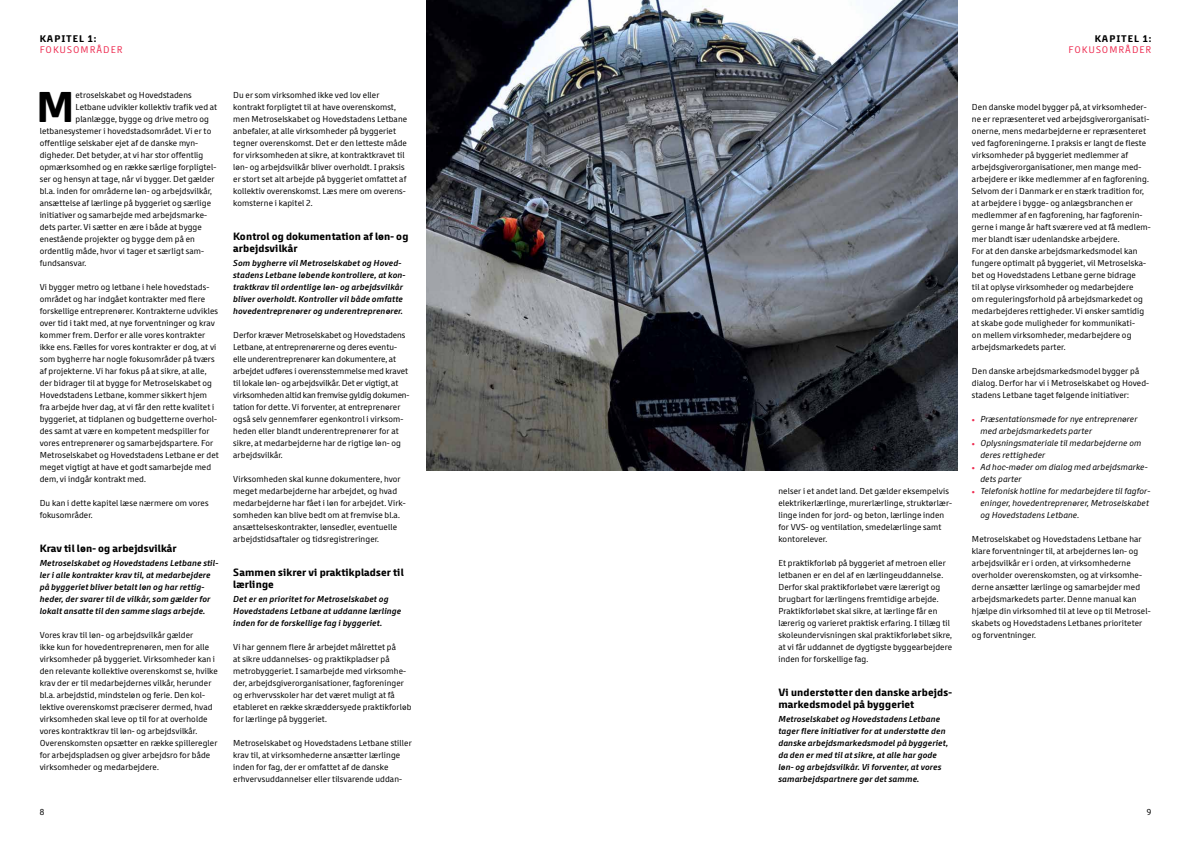
<style>
.page{position:relative;width:1191px;height:842px;background:#fff}
.page>*{position:absolute;margin:0;border:0;box-sizing:border-box;transform-origin:0 0}
.t1{font:700 44.7px "Metro";color:#000}
.t2{font:700 11px/12px "Metro";letter-spacing:.015em;color:#000}
.t3{font:10px "Metro";letter-spacing:.1em;color:#ee2b50}
.t4{font:700 10px "Metro";letter-spacing:.1em;color:#000}
.t5{font:9px/12px "Metro";letter-spacing:.015em;color:#000}
.t6{font:italic 600 9px/12px "Metro";letter-spacing:.015em;color:#000}
.t7{font:italic 9px/12px "Metro";letter-spacing:.015em;color:#000}
.s1{font-weight:600;font-size:6px;color:#ee2b50}
</style>
<div class="page">
<img style="left:427px;top:0;width:530px;height:470px">
<p class="t4" style="left:40px;top:32px;width:58px">KAPITEL 1:</p>
<p class="t3" style="left:40px;top:43px;width:84px">FOKUSOMRÅDER</p>
<p class="t4" style="left:1094px;top:32px;width:58px">KAPITEL 1:</p>
<p class="t3" style="left:1068px;top:43px;width:84px">FOKUSOMRÅDER</p>
<h1 class="t1" style="left:36px;top:80px;width:39px">M</h1>
<p class="t5" style="left:75px;top:89px;width:118px">etroselskabet og Hovedstadens</p>
<p class="t5" style="left:75px;top:101px;width:143px">Letbane udvikler kollektiv trafik ved at</p>
<p class="t5" style="left:75px;top:113px;width:135px">planlægge, bygge og drive metro og</p>
<p class="t5" style="left:40px;top:125px;width:173px">letbanesystemer i hovedstadsområdet. Vi er to</p>
<p class="t5" style="left:40px;top:137px;width:160px">offentlige selskaber ejet af de danske myn-</p>
<p class="t5" style="left:40px;top:149px;width:165px">digheder. Det betyder, at vi har stor offentlig</p>
<p class="t5" style="left:40px;top:161px;width:178px">opmærksomhed og en række særlige forpligtel-</p>
<p class="t5" style="left:40px;top:173px;width:176px">ser og hensyn at tage, når vi bygger. Det gælder</p>
<p class="t5" style="left:40px;top:185px;width:174px">bl.a. inden for områderne løn- og arbejdsvilkår,</p>
<p class="t5" style="left:40px;top:197px;width:173px">ansættelse af lærlinge på byggeriet og særlige</p>
<p class="t5" style="left:40px;top:209px;width:169px">initiativer og samarbejde med arbejdsmarke-</p>
<p class="t5" style="left:40px;top:221px;width:164px">dets parter. Vi sætter en ære i både at bygge</p>
<p class="t5" style="left:40px;top:233px;width:157px">enestående projekter og bygge dem på en</p>
<p class="t5" style="left:40px;top:245px;width:166px">ordentlig måde, hvor vi tager et særligt sam-</p>
<p class="t5" style="left:40px;top:257px;width:48px">fundsansvar.</p>
<p class="t5" style="left:40px;top:281px;width:181px">Vi bygger metro og letbane i hele hovedstads&shy;området og har indgået kontrakter med flere forskellige entreprenører. Kontrakterne udvikles over tid i takt med, at nye forventninger og krav kommer frem. Derfor er alle vores kontrakter ikke ens. Fælles for vores kontrakter er dog, at vi som bygherre har nogle fokusområder på tværs af projekterne. Vi har fokus på at sikre, at alle, der bidrager til at bygge for Metroselskabet og Hovedstadens Letbane, kommer sikkert hjem fra arbejde hver dag, at vi får den rette kvalitet i byggeriet, at tidplanen og budgetterne overhol&shy;des samt at være en kompetent medspiller for vores entreprenører og samarbejdspartere. For Metroselskabet og Hovedstadens Letbane er det meget vigtigt at have et godt samarbejde med dem, vi indgår kontrakt med.</p>
<p class="t5" style="left:40px;top:497px;width:170px">Du kan i dette kapitel læse nærmere om vores fokusområder.</p>
<p class="t2" style="left:40px;top:543px;width:138px">Krav til løn- og arbejdsvilkår</p>
<p class="t6" style="left:40px;top:558px;width:180px">Metroselskabet og Hovedstadens Letbane stil&shy;ler i alle kontrakter krav til, at medarbejdere på byggeriet bliver betalt løn og har rettig&shy;heder, der svarer til de vilkår, som gælder for lokalt ansatte til den samme slags arbejde.</p>
<p class="t5" style="left:40px;top:629px;width:180px">Vores krav til løn- og arbejdsvilkår gælder<br>ikke kun for hovedentreprenøren, men for alle virksomheder på byggeriet. Virksomheder kan i den relevante kollektive overenskomst se, hvilke krav der er til medarbejdernes vilkår, herunder bl.a. arbejdstid, mindsteløn og ferie. Den kol&shy;lektive overenskomst præciserer dermed, hvad virksomheden skal leve op til for at overholde vores kontraktkrav til løn- og arbejdsvilkår.<br>Overenskomsten opsætter en række spilleregler for arbejdspladsen og giver arbejdsro for både virksomheder og medarbejdere.</p>
<p class="t5" style="left:233px;top:89px;width:175px">Du er som virksomhed ikke ved lov eller kontrakt forpligtet til at have overenskomst, men Metroselskabet og Hovedstadens Letbane anbefaler, at alle virksomheder på byggeriet tegner overenskomst. Det er den letteste måde for virksomheden at sikre, at kontraktkravet til løn- og arbejdsvilkår bliver overholdt. I praksis er stort set alt arbejde på byggeriet omfattet af kollektiv overenskomst. Læs mere om overens&shy;komsterne i kapitel 2.</p>
<p class="t2" style="left:233px;top:231px;width:177px">Kontrol og dokumentation af løn- og arbejdsvilkår</p>
<p class="t6" style="left:233px;top:258px;width:174px">Som bygherre vil Metroselskabet og Hoved&shy;stadens Letbane løbende kontrollere, at kon&shy;traktkrav til ordentlige løn- og arbejdsvilkår bliver overholdt. Kontroller vil både omfatte hovedentreprenører og underentreprenører.</p>
<p class="t5" style="left:233px;top:329px;width:178px">Derfor kræver Metroselskabet og Hovedstadens Letbane, at entreprenørerne og deres eventu&shy;elle underentreprenører kan dokumentere, at arbejdet udføres i overensstemmelse med kravet til lokale løn- og arbejdsvilkår. Det er vigtigt, at virksomheden altid kan fremvise gyldig dokumen&shy;tation for dette. Vi forventer, at entreprenører også selv gennemfører egenkontrol i virksom&shy;heden eller blandt underentreprenører for at sikre, at medarbejderne har de rigtige løn- og arbejdsvilkår.</p>
<p class="t5" style="left:233px;top:473px;width:174px">Virksomheden skal kunne dokumentere, hvor meget medarbejderne har arbejdet, og hvad medarbejderne har fået i løn for arbejdet. Virk&shy;somheden kan blive bedt om at fremvise bl.a. ansættelseskontrakter, lønsedler, eventuelle arbejdstidsaftaler og tidsregistreringer.</p>
<p class="t2" style="left:233px;top:567px;width:172px">Sammen sikrer vi praktikpladser til lærlinge</p>
<p class="t6" style="left:233px;top:594px;width:170px">Det er en prioritet for Metroselskabet og<br>Hovedstadens Letbane at uddanne lærlinge inden for de forskellige fag i byggeriet.</p>
<p class="t5" style="left:233px;top:641px;width:180px">Vi har gennem flere år arbejdet målrettet på<br>at sikre uddannelses- og praktikpladser på metrobyggeriet. I samarbejde med virksomhe&shy;der, arbejdsgiverorganisationer, fagforeninger og erhvervsskoler har det været muligt at få etableret en række skræddersyede praktikforløb for lærlinge på byggeriet.</p>
<p class="t5" style="left:233px;top:737px;width:180px">Metroselskabet og Hovedstadens Letbane stiller krav til, at virksomhederne ansætter lærlinge inden for fag, der er omfattet af de danske erhvervsuddannelser eller tilsvarende uddan-</p>
<p class="t5" style="left:778px;top:485px;width:175px">nelser i et andet land. Det gælder eksempelvis elektrikerlærlinge, murerlærlinge, struktørlær&shy;linge inden for jord- og beton, lærlinge inden for VVS- og ventilation, smedelærlinge samt kontorelever.</p>
<p class="t5" style="left:778px;top:557px;width:175px">Et praktikforløb på byggeriet af metroen eller letbanen er en del af en lærlingeuddannelse.<br>Derfor skal praktikforløbet være lærerigt og brugbart for lærlingens fremtidige arbejde.<br>Praktikforløbet skal sikre, at lærlinge får en lærerig og varieret praktisk erfaring. I tillæg til skoleundervisningen skal praktikforløbet sikre, at vi får uddannet de dygtigste byggearbejdere inden for forskellige fag.</p>
<p class="t2" style="left:778px;top:687px;width:175px">Vi understøtter den danske arbejds&shy;markedsmodel på byggeriet</p>
<p class="t6" style="left:778px;top:714px;width:171px">Metroselskabet og Hovedstadens Letbane tager flere initiativer for at understøtte den danske arbejdsmarkedsmodel på byggeriet, da den er med til at sikre, at alle har gode løn- og arbejdsvilkår. Vi forventer, at vores samarbejdspartnere gør det samme.</p>
<p class="t5" style="left:972px;top:101px;width:180px">Den danske model bygger på, at virksomheder&shy;ne er repræsenteret ved arbejdsgiverorganisati&shy;onerne, mens medarbejderne er repræsenteret ved fagforeningerne. I praksis er langt de fleste virksomheder på byggeriet medlemmer af arbejdsgiverorganisationer, men mange med&shy;arbejdere er ikke medlemmer af en fagforening.<br>Selvom der i Danmark er en stærk tradition for, at arbejdere i bygge- og anlægsbranchen er medlemmer af en fagforening, har fagforenin&shy;gerne i mange år haft sværere ved at få medlem&shy;mer blandt især udenlandske arbejdere.<br>For at den danske arbejdsmarkedsmodel kan fungere optimalt på byggeriet, vil Metroselska&shy;bet og Hovedstadens Letbane gerne bidrage<br>til at oplyse virksomheder og medarbejdere<br>om reguleringsforhold på arbejdsmarkedet og medarbejderes rettigheder. Vi ønsker samtidig at skabe gode muligheder for kommunikati-<br>on mellem virksomheder, medarbejdere og arbejdsmarkedets parter.</p>
<p class="t5" style="left:972px;top:365px;width:179px">Den danske arbejdsmarkedsmodel bygger på dialog. Derfor har vi i Metroselskabet og Hoved&shy;stadens Letbane taget følgende initiativer:</p>
<p class="t7" style="left:980px;top:413px;width:159px;text-indent:-9px"><span class="s1">•</span> Præsentationsmøde for nye entreprenører med arbejdsmarkedets parter</p>
<p class="t7" style="left:980px;top:437px;width:162px;text-indent:-9px"><span class="s1">•</span> Oplysningsmateriale til medarbejderne om deres rettigheder</p>
<p class="t7" style="left:980px;top:461px;width:169px;text-indent:-9px"><span class="s1">•</span> Ad hoc-møder om dialog med arbejdsmarke&shy;dets parter</p>
<p class="t7" style="left:980px;top:485px;width:171px;text-indent:-9px"><span class="s1">•</span> Telefonisk hotline for medarbejdere til fagfor&shy;eninger, hovedentreprenører, Metroselskabet og Hovedstadens Letbane.</p>
<p class="t5" style="left:972px;top:533px;width:180px">Metroselskabet og Hovedstadens Letbane har klare forventninger til, at arbejdernes løn- og arbejdsvilkår er i orden, at virksomhederne overholder overenskomsten, og at virksomhe&shy;derne ansætter lærlinge og samarbejder med arbejdsmarkedets parter. Denne manual kan hjælpe din virksomhed til at leve op til Metrosel&shy;skabets og Hovedstadens Letbanes prioriteter og forventninger.</p>
<p class="t5" style="left:40px;top:806px;width:6px">8</p>
<p class="t5" style="left:1146px;top:806px;width:6px">9</p>
</div>
